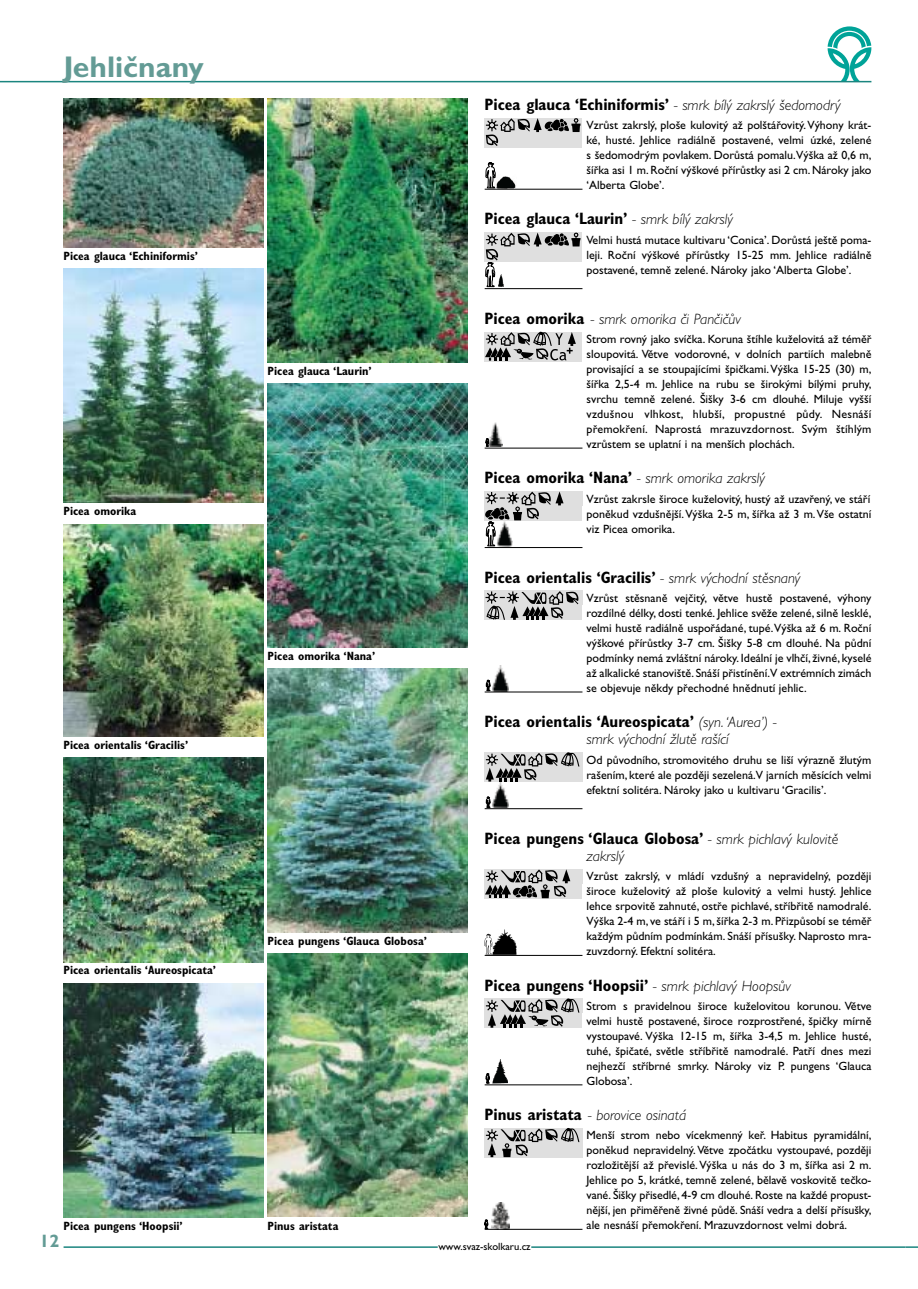
<style>
.page{position:relative;width:918px;height:1289px;background:#fff}
.page>*{position:absolute;margin:0;border:0;box-sizing:border-box;transform-origin:0 0}
.t1{font:700 30px "Gill Sans CE";color:#639b95}
.t2{font:700 18px "Gill Sans CE";color:#639b95}
.t3{font:700 condensed 16.5px "Gill Sans";color:#000}
.t4{font:italic 300 15px "Gill Sans CE";color:#000}
.t5{font:12px/15px "Gill Sans CE";color:#000;text-align:justify}
.t6{font:700 condensed 12px "Gill Sans";color:#000}
.t7{font:10.5px "Gill Sans CE";color:#000}
.s1{font-family:"Gill Sans CE";font-weight:300;font-style:italic;font-stretch:normal;font-size:15px}
.s2{font-family:"Gill Sans";font-weight:700;font-style:normal;font-stretch:condensed;font-size:16.5px}
</style>
<div class="page">
<svg style="left:828px;top:26px;width:43px;height:55px"></svg>
<hr style="left:0;top:81px;width:871px;height:1px;background:#1b857f">
<hr style="left:531px;top:1246px;width:374px;height:1px;background:#1b857f">
<hr style="left:64px;top:1246px;width:374px;height:1px;background:#1b857f">
<img style="left:64px;top:99px;width:199px;height:148px">
<img style="left:64px;top:269px;width:199px;height:234px">
<img style="left:64px;top:524px;width:199px;height:212px">
<img style="left:268px;top:668px;width:200px;height:264px">
<img style="left:268px;top:99px;width:200px;height:263px">
<img style="left:268px;top:384px;width:200px;height:263px">
<img style="left:64px;top:758px;width:199px;height:204px">
<img style="left:64px;top:983px;width:199px;height:234px">
<img style="left:268px;top:953px;width:200px;height:263px">
<img style="left:496px;top:176px;width:20px;height:13px">
<svg style="left:485px;top:162px;width:11px;height:27px"></svg>
<hr style="left:485px;top:189px;width:97px;height:1px;background:#000">
<hr style="left:485px;top:288px;width:97px;height:1px;background:#000">
<img style="left:489px;top:422px;width:13px;height:25px">
<svg style="left:486px;top:438px;width:3px;height:8px"></svg>
<hr style="left:485px;top:448px;width:97px;height:1px;background:#000">
<img style="left:497px;top:546px;width:15px;height:1px">
<hr style="left:485px;top:547px;width:97px;height:1px;background:#000">
<img style="left:492px;top:665px;width:17px;height:26px">
<svg style="left:486px;top:680px;width:4px;height:11px"></svg>
<hr style="left:485px;top:691px;width:97px;height:1px;background:#000">
<img style="left:492px;top:782px;width:17px;height:26px">
<svg style="left:486px;top:796px;width:4px;height:11px"></svg>
<hr style="left:485px;top:808px;width:97px;height:1px;background:#000">
<img style="left:493px;top:929px;width:23px;height:25px">
<svg style="left:485px;top:933px;width:8px;height:21px"></svg>
<hr style="left:485px;top:955px;width:97px;height:1px;background:#000">
<img style="left:492px;top:1059px;width:16px;height:24px">
<svg style="left:486px;top:1073px;width:4px;height:11px"></svg>
<hr style="left:485px;top:1084px;width:97px;height:1px;background:#000">
<img style="left:491px;top:1202px;width:18px;height:27px">
<svg style="left:485px;top:1219px;width:3px;height:10px"></svg>
<hr style="left:485px;top:1229px;width:97px;height:1px;background:#000">
<svg style="left:905px;top:1246px;width:13px;height:1px"></svg>
<div style="left:514px;top:1142px;width:68px;height:15px;background:#dfdfdf"></div>
<div style="left:485px;top:1142px;width:14px;height:15px;background:#dfdfdf"></div>
<div style="left:559px;top:1127px;width:23px;height:15px;background:#dfdfdf"></div>
<svg style="left:485px;top:1128px;width:1px;height:14px"></svg>
<svg style="left:486px;top:1128px;width:93px;height:29px"></svg>
<div style="left:550px;top:1013px;width:32px;height:15px;background:#dfdfdf"></div>
<div style="left:527px;top:1013px;width:23px;height:15px;background:#dfdfdf"></div>
<svg style="left:499px;top:1027px;width:28px;height:1px"></svg>
<div style="left:485px;top:1013px;width:14px;height:15px;background:#dfdfdf"></div>
<div style="left:559px;top:998px;width:23px;height:15px;background:#dfdfdf"></div>
<div style="left:485px;top:998px;width:14px;height:15px;background:#dfdfdf"></div>
<svg style="left:486px;top:998px;width:93px;height:29px"></svg>
<div style="left:553px;top:884px;width:29px;height:14px;background:#dfdfdf"></div>
<div style="left:559px;top:869px;width:23px;height:14px;background:#dfdfdf"></div>
<svg style="left:485px;top:869px;width:85px;height:29px;background:#8d8d8d"></svg>
<div style="left:523px;top:767px;width:59px;height:15px;background:#dfdfdf"></div>
<svg style="left:495px;top:781px;width:28px;height:1px"></svg>
<svg style="left:485px;top:767px;width:10px;height:15px"></svg>
<div style="left:559px;top:752px;width:23px;height:15px;background:#dfdfdf"></div>
<div style="left:485px;top:752px;width:14px;height:15px;background:#dfdfdf"></div>
<svg style="left:486px;top:752px;width:93px;height:29px"></svg>
<div style="left:550px;top:605px;width:32px;height:15px;background:#dfdfdf"></div>
<div style="left:485px;top:605px;width:22px;height:15px;background:#dfdfdf"></div>
<svg style="left:565px;top:590px;width:17px;height:15px"></svg>
<div style="left:548px;top:590px;width:17px;height:15px;background:#dfdfdf"></div>
<div style="left:520px;top:590px;width:28px;height:15px;background:#dfdfdf"></div>
<div style="left:485px;top:590px;width:35px;height:15px;background:#dfdfdf"></div>
<svg style="left:486px;top:591px;width:92px;height:29px"></svg>
<div style="left:525px;top:506px;width:57px;height:15px;background:#dfdfdf"></div>
<div style="left:552px;top:491px;width:30px;height:15px;background:#dfdfdf"></div>
<svg style="left:485px;top:491px;width:79px;height:55px"></svg>
<div style="left:550px;top:346px;width:32px;height:15px;background:#dfdfdf"></div>
<div style="left:564px;top:331px;width:18px;height:15px;background:#dfdfdf"></div>
<svg style="left:485px;top:332px;width:91px;height:29px;background:#9b9b9b"></svg>
<div style="left:485px;top:247px;width:97px;height:15px;background:#dfdfdf"></div>
<div style="left:570px;top:232px;width:12px;height:15px;background:#dfdfdf"></div>
<svg style="left:485px;top:232px;width:96px;height:55px"></svg>
<div style="left:485px;top:133px;width:97px;height:15px;background:#dfdfdf"></div>
<div style="left:570px;top:118px;width:12px;height:15px;background:#dfdfdf"></div>
<div style="left:485px;top:118px;width:14px;height:15px;background:#dfdfdf"></div>
<svg style="left:486px;top:118px;width:95px;height:28px"></svg>
<h1 class="t1" style="left:64px;top:56px;width:142px">Jehličnany</h1>
<p class="t6" style="left:64px;top:251px;width:136px">Picea glauca ‘Echiniformis’</p>
<p class="t6" style="left:64px;top:507px;width:74px">Picea omorika</p>
<p class="t6" style="left:64px;top:740px;width:126px">Picea orientalis ‘Gracilis’</p>
<p class="t6" style="left:268px;top:366px;width:106px">Picea glauca ‘Laurin’</p>
<p class="t6" style="left:268px;top:651px;width:109px">Picea omorika ‘Nana’</p>
<p class="t6" style="left:64px;top:966px;width:154px">Picea orientalis ‘Aureospicata’</p>
<p class="t6" style="left:268px;top:936px;width:161px">Picea pungens ‘Glauca Globosa’</p>
<p class="t6" style="left:64px;top:1221px;width:121px">Picea pungens ‘Hoopsii’</p>
<p class="t6" style="left:268px;top:1221px;width:72px">Pinus aristata</p>
<h2 class="t2" style="left:39px;top:1234px;width:21px">12</h2>
<h3 class="t3" style="left:485px;top:99px;width:358px">Picea glauca ‘Echiniformis’ <span class="s1">- smrk bílý zakrslý šedomodrý</span></h3>
<p class="t5" style="left:587px;top:119px;width:286px">Vzrůst zakrslý, ploše kulovitý až polštářovitý.Výhony krát&shy;ké, husté. Jehlice radiálně postavené, velmi úzké, zelené s šedomodrým povlakem. Dorůstá pomalu.Výška až 0,6 m, šířka asi 1 m. Roční výškové přírůstky asi 2 cm. Nároky jako ‘Alberta Globe’.</p>
<h3 class="t3" style="left:485px;top:213px;width:250px">Picea glauca ‘Laurin’ <span class="s1">- smrk bílý zakrslý</span></h3>
<p class="t5" style="left:587px;top:233px;width:286px">Velmi hustá mutace kultivaru ‘Conica’. Dorůstá ještě poma&shy;leji. Roční výškové přírůstky 15-25 mm. Jehlice radiálně postavené, temně zelené. Nároky jako ‘Alberta Globe’.</p>
<p class="t4" style="left:485px;top:313px;width:258px"><span class="s2">Picea omorika</span> - smrk omorika či Pančičův</p>
<p class="t5" style="left:587px;top:333px;width:286px">Strom rovný jako svíčka. Koruna štíhle kuželovitá až téměř sloupovitá. Větve vodorovné, v dolních partiích malebně provisající a se stoupajícími špičkami.Výška 15-25 (30) m, šířka 2,5-4 m. Jehlice na rubu se širokými bílými pruhy, svrchu temně zelené. Šišky 3-6 cm dlouhé. Miluje vyšší vzdušnou vlhkost, hlubší, propustné půdy. Nesnáší přemokření. Naprostá mrazuvzdornost. Svým štíhlým vzrůstem se uplatní i na menších plochách.</p>
<p class="t4" style="left:485px;top:472px;width:282px"><span class="s2">Picea omorika ‘Nana’</span> - smrk omorika zakrslý</p>
<p class="t5" style="left:587px;top:492px;width:286px">Vzrůst zakrsle široce kuželovitý, hustý až uzavřený, ve stáří poněkud vzdušnější.Výška 2-5 m, šířka až 3 m.Vše ostatní viz Picea omorika.</p>
<h3 class="t3" style="left:485px;top:571px;width:318px">Picea orientalis ‘Gracilis’ <span class="s1">- smrk východní stěsnaný</span></h3>
<p class="t5" style="left:587px;top:591px;width:286px">Vzrůst stěsnaně vejčitý, větve hustě postavené, výhony rozdílné délky, dosti tenké. Jehlice svěže zelené, silně lesklé, velmi hustě radiálně uspořádané, tupé.Výška až 6 m. Roční výškové přírůstky 3-7 cm. Šišky 5-8 cm dlouhé. Na půdní podmínky nemá zvláštní nároky. Ideální je vlhčí, živné, kyselé až alkalické stanoviště. Snáší přistínění.V extrémních zimách se objevuje někdy přechodné hnědnutí jehlic.</p>
<h3 class="t3" style="left:485px;top:716px;width:294px">Picea orientalis ‘Aureospicata’ <span class="s1">(syn. ‘Aurea’) -</span></h3>
<p class="t4" style="left:587px;top:733px;width:144px">smrk východní žlutě rašící</p>
<p class="t5" style="left:587px;top:753px;width:286px">Od původního, stromovitého druhu se liší výrazně žlutým rašením, které ale později sezelená.V jarních měsících velmi efektní solitéra. Nároky jako u kultivaru ‘Gracilis’.</p>
<h3 class="t3" style="left:485px;top:832px;width:355px">Picea pungens ‘Glauca Globosa’ <span class="s1">- smrk pichlavý kulovitě</span></h3>
<p class="t4" style="left:587px;top:850px;width:40px">zakrslý</p>
<p class="t5" style="left:587px;top:870px;width:286px">Vzrůst zakrslý, v mládí vzdušný a nepravidelný, později široce kuželovitý až ploše kulovitý a velmi hustý. Jehlice lehce srpovitě zahnuté, ostře pichlavé, stříbřitě namodralé.<br>Výška 2-4 m, ve stáří i 5 m, šířka 2-3 m. Přizpůsobí se téměř každým půdním podmínkám. Snáší přísušky. Naprosto mra&shy;zuvzdorný. Efektní solitéra.</p>
<h3 class="t3" style="left:485px;top:979px;width:308px">Picea pungens ‘Hoopsii’ <span class="s1">- smrk pichlavý Hoopsův</span></h3>
<p class="t5" style="left:587px;top:999px;width:286px">Strom s pravidelnou široce kuželovitou korunou. Větve velmi hustě postavené, široce rozprostřené, špičky mírně vystoupavé. Výška 12-15 m, šířka 3-4,5 m. Jehlice husté, tuhé, špičaté, světle stříbřitě namodralé. Patří dnes mezi nejhezčí stříbrné smrky. Nároky viz P. pungens ‘Glauca Globosa’.</p>
<p class="t4" style="left:485px;top:1109px;width:203px"><span class="s2">Pinus aristata</span> - borovice osinatá</p>
<p class="t5" style="left:587px;top:1128px;width:286px">Menší strom nebo vícekmenný keř. Habitus pyramidální, poněkud nepravidelný. Větve zpočátku vystoupavé, později rozložitější až převislé.Výška u nás do 3 m, šířka asi 2 m.<br>Jehlice po 5, krátké, temně zelené, bělavě voskovitě tečko&shy;vané. Šišky přisedlé, 4-9 cm dlouhé. Roste na každé propust&shy;nější, jen přiměřeně živné půdě. Snáší vedra a delší přísušky, ale nesnáší přemokření. Mrazuvzdornost velmi dobrá.</p>
<p class="t7" style="left:438px;top:1242px;width:94px">www.svaz-skolkaru.cz</p>
</div>
